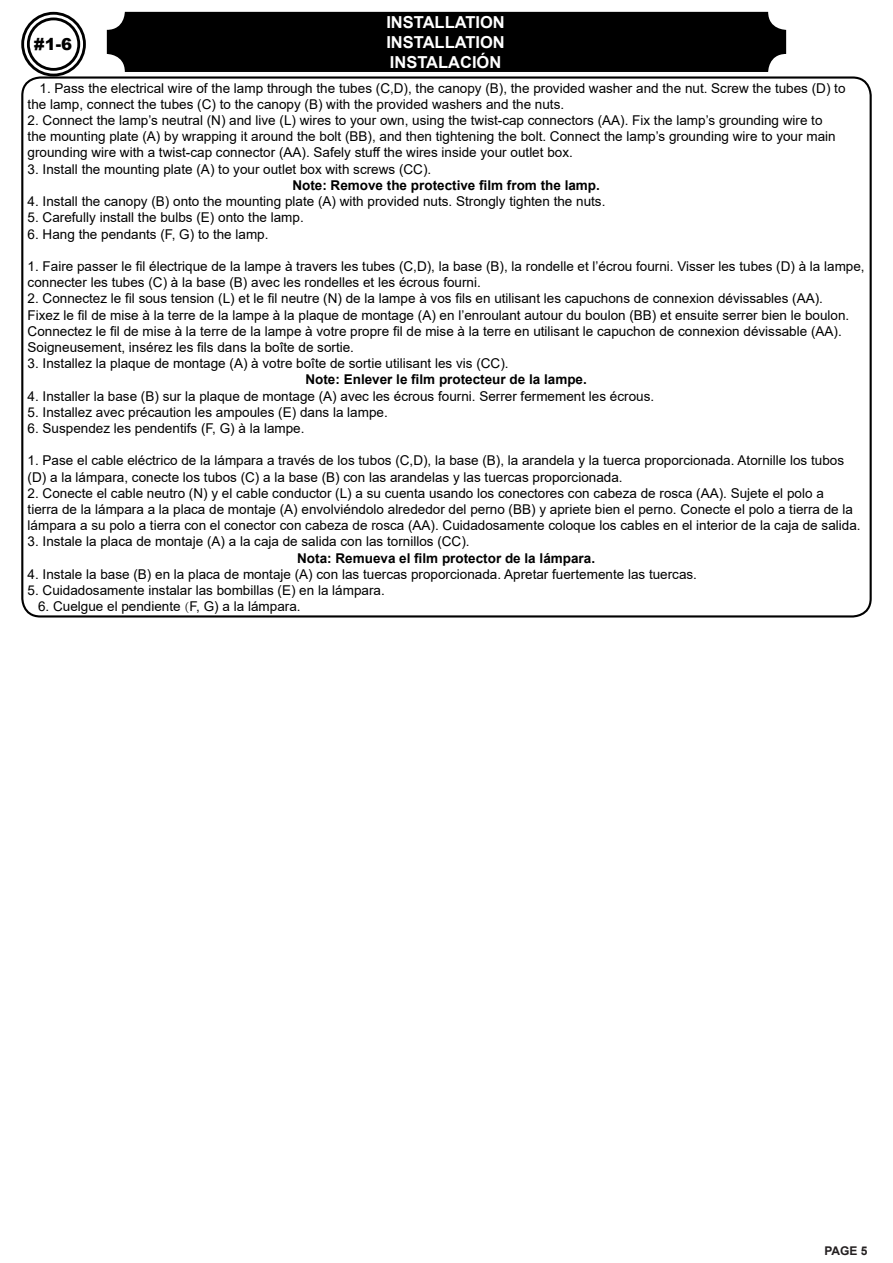
<style>
.page{position:relative;width:893px;height:1263px;background:#fff}
.page>*{position:absolute;margin:0;border:0;box-sizing:border-box;transform-origin:0 0}
.t1{font:700 16.5px "Arial";color:#fff}
.t2{font:900 16.5px "Arial";color:#000}
.t3{font:13.5px/16.2px "Arial";color:#000}
.t4{font:700 13.5px "Arial";color:#000}
.t5{font:700 12px "Arial";color:#231f20}
.s1{font-family:"Adobe Song Std";font-weight:300}
</style>
<div class="page">
<div style="left:21px;top:12px;width:65px;height:64px;border:3px solid #000;border-radius:50%"></div>
<div style="left:27px;top:18px;width:53px;height:53px;border:3px solid #000;border-radius:50%"></div>
<div style="left:107px;top:12px;width:679px;height:60px;background:#000;border-radius:18px"></div>
<p class="t1" style="left:386px;top:11px;width:120px">INSTALLATION</p>
<p class="t1" style="left:386px;top:30px;width:120px">INSTALLATION</p>
<p class="t1" style="left:390px;top:50px;width:113px">INSTALACIÓN</p>
<p class="t2" style="left:34px;top:32px;width:40px">#1-6</p>
<p class="t3" style="left:28px;top:80px;width:819px;text-indent:12px">1. Pass the electrical wire of the lamp through the tubes (C,D), the canopy (B), the provided washer and the nut. Screw the tubes (D) to the lamp, connect the tubes (C) to the canopy (B) with the provided washers and the nuts.</p>
<p class="t3" style="left:28px;top:112px;width:809px">2. Connect the lamp’s neutral (N) and live (L) wires to your own, using the twist-cap connectors (AA). Fix the lamp’s grounding wire to the mounting plate (A) by wrapping it around the bolt (BB), and then tightening the bolt. Connect the lamp’s grounding wire to your main grounding wire with a twist-cap connector (AA). Safely stuff the wires inside your outlet box.</p>
<p class="t3" style="left:28px;top:161px;width:405px">3. Install the mounting plate (A) to your outlet box with screws (CC).</p>
<p class="t4" style="left:292px;top:176px;width:309px">Note: Remove the protective film from the lamp.</p>
<p class="t3" style="left:28px;top:193px;width:579px">4. Install the canopy (B) onto the mounting plate (A) with provided nuts. Strongly tighten the nuts.</p>
<p class="t3" style="left:28px;top:209px;width:278px">5. Carefully install the bulbs (E) onto the lamp.</p>
<p class="t3" style="left:28px;top:226px;width:242px">6. Hang the pendants (F, G) to the lamp.</p>
<p class="t3" style="left:28px;top:258px;width:839px">1. Faire passer le fil électrique de la lampe à travers les tubes (C,D), la base (B), la rondelle et l’écrou fourni. Visser les tubes (D) à la lampe, connecter les tubes (C) à la base (B) avec les rondelles et les écrous fourni.</p>
<p class="t3" style="left:28px;top:290px;width:823px">2. Connectez le fil sous tension (L) et le fil neutre (N) de la lampe à vos fils en utilisant les capuchons de connexion dévissables (AA).<br>Fixez le fil de mise à la terre de la lampe à la plaque de montage (A) en l’enroulant autour du boulon (BB) et ensuite serrer bien le boulon.<br>Connectez le fil de mise à la terre de la lampe à votre propre fil de mise à la terre en utilisant le capuchon de connexion dévissable (AA).<br>Soigneusement, insérez les fils dans la boîte de sortie.</p>
<p class="t3" style="left:28px;top:355px;width:482px">3. Installez la plaque de montage (A) à votre boîte de sortie utilisant les vis (CC).</p>
<p class="t4" style="left:305px;top:370px;width:283px">Note: Enlever le film protecteur de la lampe.</p>
<p class="t3" style="left:28px;top:388px;width:628px">4. Installer la base (B) sur la plaque de montage (A) avec les écrous fourni. Serrer fermement les écrous.</p>
<p class="t3" style="left:28px;top:404px;width:362px">5. Installez avec précaution les ampoules (E) dans la lampe.</p>
<p class="t3" style="left:28px;top:420px;width:278px">6. Suspendez les pendentifs (F, G) à la lampe.</p>
<p class="t3" style="left:28px;top:452px;width:818px">1. Pase el cable eléctrico de la lámpara a través de los tubos (C,D), la base (B), la arandela y la tuerca proporcionada. Atornille los tubos (D) a la lámpara, conecte los tubos (C) a la base (B) con las arandelas y las tuercas proporcionada.</p>
<p class="t3" style="left:28px;top:485px;width:834px">2. Conecte el cable neutro (N) y el cable conductor (L) a su cuenta usando los conectores con cabeza de rosca (AA). Sujete el polo a<br>tierra de la lámpara a la placa de montaje (A) envolviéndolo alrededor del perno (BB) y apriete bien el perno. Conecte el polo a tierra de la lámpara a su polo a tierra con el conector con cabeza de rosca (AA). Cuidadosamente coloque los cables en el interior de la caja de salida.</p>
<p class="t3" style="left:28px;top:533px;width:443px">3. Instale la placa de montaje (A) a la caja de salida con las tornillos (CC).</p>
<p class="t4" style="left:297px;top:548px;width:299px">Nota: Remueva el film protector de la lámpara.</p>
<p class="t3" style="left:28px;top:566px;width:671px">4. Instale la base (B) en la placa de montaje (A) con las tuercas proporcionada. Apretar fuertemente las tuercas.</p>
<p class="t3" style="left:28px;top:582px;width:359px">5. Cuidadosamente instalar las bombillas (E) en la lámpara.</p>
<p class="t3" style="left:38px;top:598px;width:264px">6. Cuelgue el pendiente <span class="s1">(</span>F, G) a la lámpara.</p>
<p class="t5" style="left:824px;top:1242px;width:45px">PAGE 5</p>
</div>
